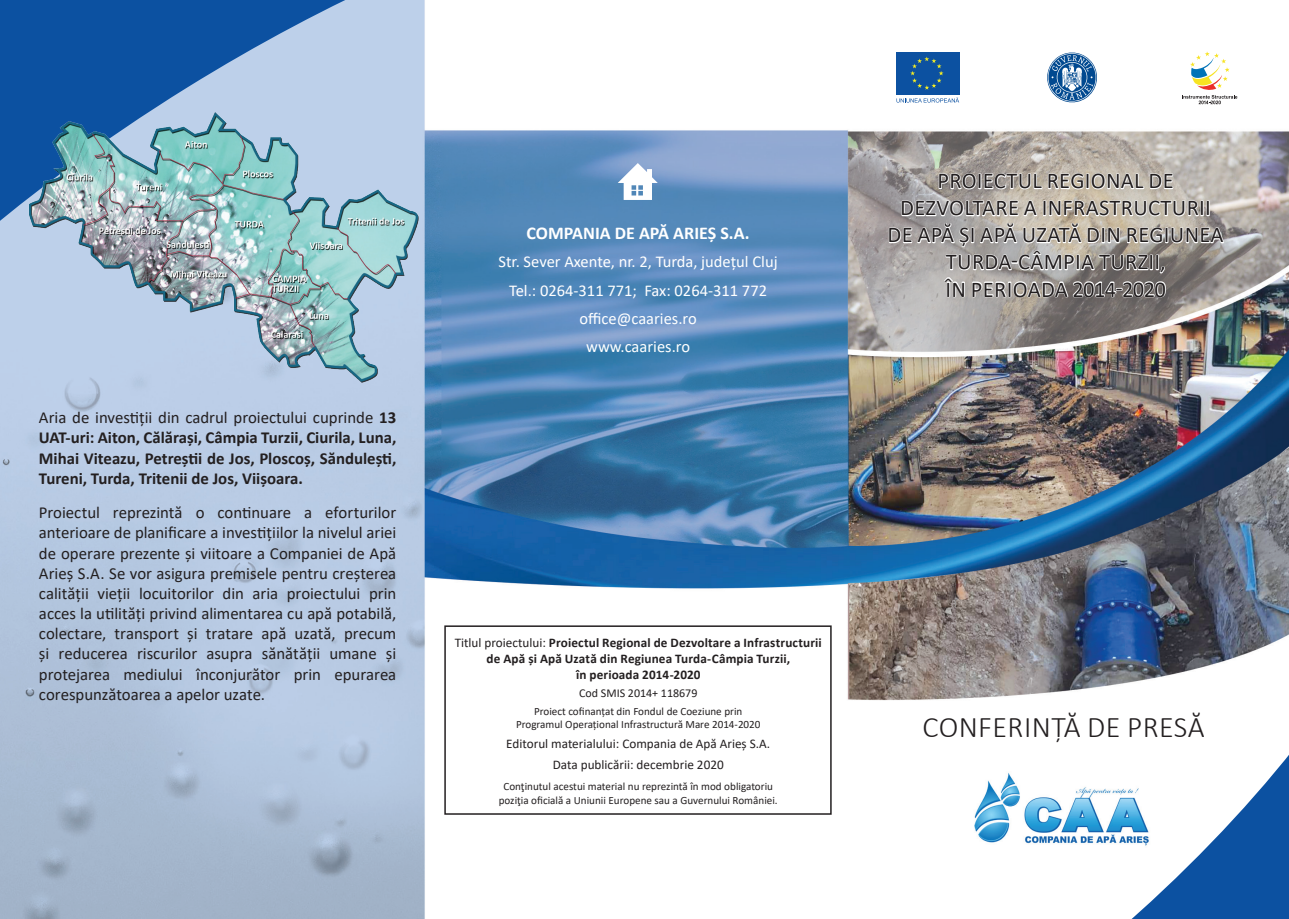
<style>
.page{position:relative;width:1289px;height:919px;background:#fff}
.page>*{position:absolute;margin:0;border:0;box-sizing:border-box;transform-origin:0 0}
.t1{font:300 30px "Calibri";letter-spacing:.015em;color:#231f20}
.t2{font:22.5px/27px "Calibri";letter-spacing:.015em;color:#231f20;text-align:center}
.t3{font:700 18px "Calibri";color:#fff}
.t4{font:16.8px/20.1px "Calibri";letter-spacing:-.005em;color:#231f20;text-align:justify}
.t5{font:700 16.8px/20.1px "Calibri";color:#231f20;text-align:justify}
.t6{font:16.5px/28.3px "Calibri";color:#fff;text-align:center}
.t7{font:700 13.2px/15.9px "Calibri";letter-spacing:.01em;color:#231f20;text-align:center}
.t8{font:13.2px/20.1px "Calibri";color:#231f20;text-align:center}
.t9{font:12px "Calibri";color:#231f20}
.t10{font:11.1px/13.4px "Calibri";color:#231f20;text-align:center}
.s1{font-weight:400}
</style>
<div class="page">
<img style="left:0;top:0;width:1288px;height:918px">
<img style="left:21px;top:99px;width:398px;height:302px">
<svg style="left:1042px;top:48px;width:59px;height:58px"></svg>
<svg style="left:1181px;top:51px;width:56px;height:53px"></svg>
<div style="left:444px;top:625px;width:387px;height:189px;background:#fff;border:2px solid #231f20"></div>
<div style="left:895px;top:52px;width:64px;height:42px;background:#0c51a1"></div>
<svg style="left:910px;top:57px;width:33px;height:33px"></svg>
<svg style="left:896px;top:97px;width:63px;height:6px"></svg>
<img style="left:968px;top:771px;width:190px;height:76px">
<div style="left:887px;top:171px;width:344px;height:134px;background:#231f20;opacity:.1"></div>
<svg style="left:887px;top:167px;width:337px;height:138px;background:#bab5b0"></svg>
<svg style="left:922px;top:710px;width:159px;height:35px"></svg>
<svg style="left:1088px;top:716px;width:32px;height:23px"></svg>
<svg style="left:1127px;top:710px;width:78px;height:35px"></svg>
<svg style="left:617px;top:163px;width:40px;height:37px"></svg>
<p class="t5" style="left:39px;top:407px;width:359px"><span class="s1">Aria de investiții din cadrul proiectului cuprinde</span> 13<br>UAT-uri: Aiton, Călărași, Câmpia Turzii, Ciurila, Luna, Mihai Viteazu, Petreștii de Jos, Ploscoș, Săndulești, Tureni, Turda, Tritenii de Jos, Viișoara.</p>
<p class="t4" style="left:39px;top:502px;width:359px">Proiectul reprezintă o continuare a eforturilor anterioare de planificare a investițiilor la nivelul ariei de operare prezente și viitoare a Companiei de Apă Arieș S.A. Se vor asigura premisele pentru creșterea calității vieții locuitorilor din aria proiectului prin acces la utilități privind alimentarea cu apă potabilă, colectare, transport și tratare apă uzată, precum și reducerea riscurilor asupra sănătății umane și protejarea mediului înconjurător prin epurarea corespunzătoarea a apelor uzate.</p>
<p class="t3" style="left:526px;top:220px;width:224px">COMPANIA DE APĂ ARIEȘ S.A.</p>
<p class="t6" style="left:498px;top:247px;width:280px">Str. Sever Axente, nr. 2, Turda, județul Cluj<br>Tel.: 0264-311 771; Fax: 0264-311 772 office@caaries.ro<br>www.caaries.ro</p>
<p class="t7" style="left:455px;top:634px;width:368px"><span class="s1">Titlul proiectului:</span> Proiectul Regional de Dezvoltare a Infrastructurii de Apă și Apă Uzată din Regiunea Turda-Câmpia Turzii,<br>în perioada 2014-2020</p>
<p class="t9" style="left:579px;top:685px;width:120px">Cod SMIS 2014+ 118679</p>
<p class="t10" style="left:516px;top:704px;width:246px">Proiect cofinanțat din Fondul de Coeziune prin<br>Programul Operațional Infrastructură Mare 2014-2020</p>
<p class="t8" style="left:506px;top:733px;width:265px">Editorul materialului: Compania de Apă Arieș S.A.<br>Data publicării: decembrie 2020</p>
<p class="t10" style="left:499px;top:779px;width:280px">Conţinutul acestui material nu reprezintă în mod obligatoriu poziţia oficială a Uniunii Europene sau a Guvernului României.</p>
<h2 class="t2" style="left:887px;top:167px;width:337px">PROIECTUL REGIONAL DE<br>DEZVOLTARE A INFRASTRUCTURII<br>DE APĂ ȘI APĂ UZATĂ DIN REGIUNEA<br>TURDA-CÂMPIA TURZII,<br>ÎN PERIOADA 2014-2020</h2>
<h1 class="t1" style="left:922px;top:708px;width:284px">CONFERINȚĂ DE PRESĂ</h1>
</div>
